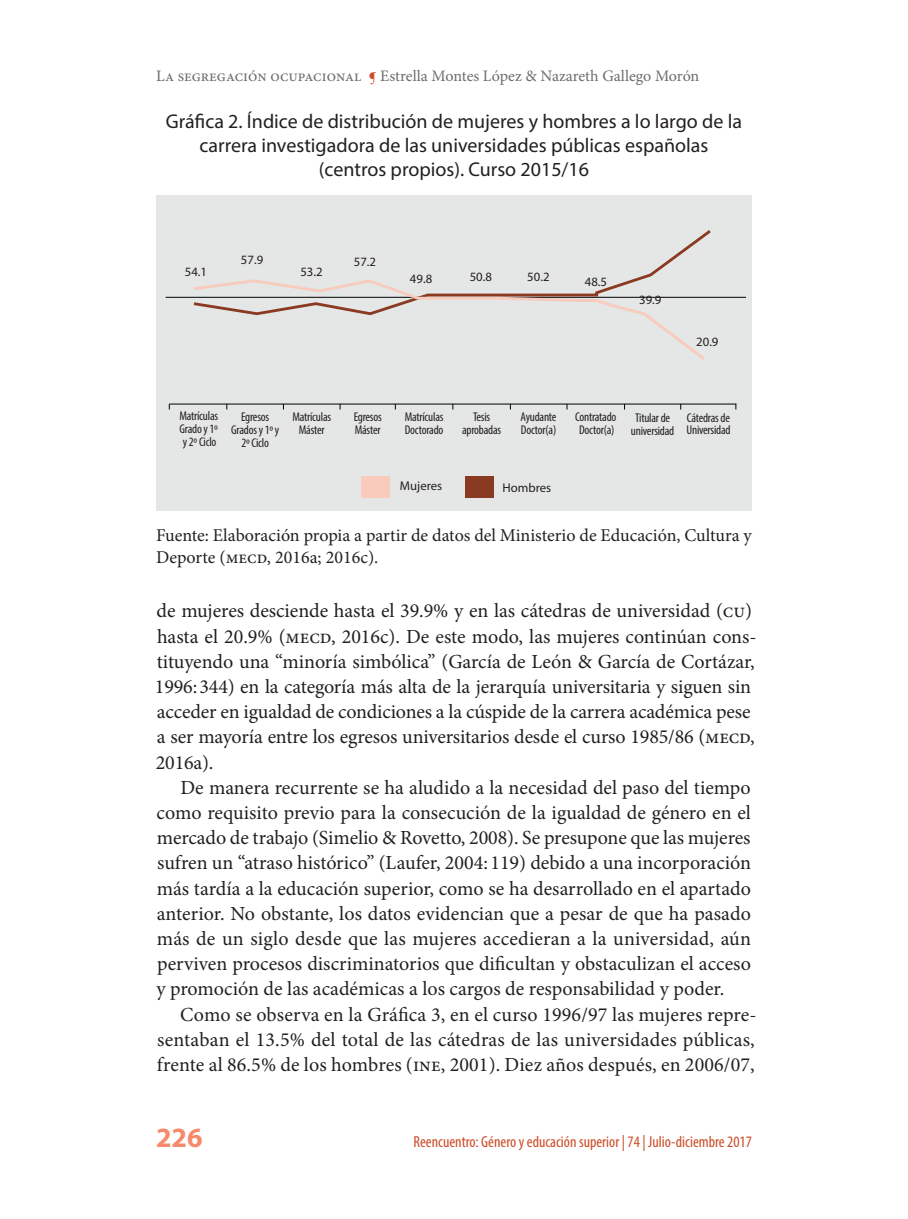
<style>
.page{position:relative;width:908px;height:1219px;background:#fff}
.page>*{position:absolute;margin:0;border:0;box-sizing:border-box;transform-origin:0 0}
.t1{font:700 28px "Myriad Pro";color:#f68a6b}
.t2{font:20px/25.2px "Minion Pro";color:#231f20;text-align:justify}
.t3{font:20px/24px "Myriad Pro";color:#231f20;text-align:center}
.t4{font:18px/21.6px "Minion Pro";color:#231f20}
.t5{font:16px "Minion Pro";color:#6c6d70}
.t6{font:condensed 16px "Myriad Pro";color:#cc4c27}
.t7{font:condensed 12.8px/12.8px "Myriad Pro";letter-spacing:-.015em;color:#231f20;text-align:center}
.t8{font:12.8px "Myriad Pro";color:#231f20}
.s1{color:#cc4c27}
</style>
<div class="page">
<div style="left:156px;top:195px;width:595px;height:315px;background:#e5e6e6"></div>
<hr style="left:165px;top:297px;width:580px;height:1px;background:#000001">
<hr style="left:169px;top:404px;width:567px;height:1px;background:#000001">
<svg style="left:637px;top:230px;width:76px;height:68px"></svg>
<svg style="left:191px;top:278px;width:516px;height:82px"></svg>
<div style="left:361px;top:476px;width:29px;height:22px;background:#f8cbbd"></div>
<div style="left:465px;top:476px;width:29px;height:22px;background:#893a21"></div>
<p class="t5" style="left:156px;top:66px;width:544px">La segregación ocupacional <span class="s1">¶</span> Estrella Montes López &amp; Nazareth Gallego Morón</p>
<p class="t3" style="left:166px;top:109px;width:577px">Gráfica 2. Índice de distribución de mujeres y hombres a lo largo de la carrera investigadora de las universidades públicas españolas (centros propios). Curso 2015/16</p>
<p class="t8" style="left:185px;top:263px;width:24px">54.1</p>
<p class="t8" style="left:241px;top:252px;width:24px">57.9</p>
<p class="t8" style="left:300px;top:264px;width:24px">53.2</p>
<p class="t8" style="left:353px;top:254px;width:24px">57.2</p>
<p class="t8" style="left:469px;top:269px;width:24px">50.8</p>
<p class="t8" style="left:527px;top:269px;width:24px">50.2</p>
<p class="t8" style="left:410px;top:271px;width:24px">49.8</p>
<p class="t8" style="left:584px;top:273px;width:24px">48.5</p>
<p class="t8" style="left:639px;top:292px;width:24px">39.9</p>
<p class="t8" style="left:696px;top:333px;width:24px">20.9</p>
<p class="t7" style="left:179px;top:409px;width:40px;text-align:justify">Matrículas Grado y 1º y 2º Ciclo</p>
<p class="t7" style="left:231px;top:410px;width:50px">Egresos<br>Grados y 1º y<br>2º Ciclo</p>
<p class="t7" style="left:292px;top:410px;width:40px">Matrículas<br>Máster</p>
<p class="t7" style="left:353px;top:410px;width:30px;text-align:left">Egresos<br>Máster</p>
<p class="t7" style="left:404px;top:410px;width:40px;text-align:left">Matrículas<br>Doctorado</p>
<p class="t7" style="left:462px;top:410px;width:41px">Tesis aprobadas</p>
<p class="t7" style="left:520px;top:410px;width:37px;text-align:left">Ayudante<br>Doctor(a)</p>
<p class="t7" style="left:575px;top:410px;width:43px">Contratado<br>Doctor(a)</p>
<p class="t7" style="left:630px;top:412px;width:45px">Titular de universidad</p>
<p class="t7" style="left:686px;top:411px;width:46px;text-align:left">Cátedras de<br>Universidad</p>
<p class="t8" style="left:400px;top:478px;width:44px">Mujeres</p>
<p class="t8" style="left:502px;top:479px;width:50px">Hombres</p>
<p class="t4" style="left:156px;top:525px;width:597px">Fuente: Elaboración propia a partir de datos del Ministerio de Educación, Cultura y<br>Deporte (mecd, 2016a; 2016c).</p>
<p class="t2" style="left:155px;top:598px;width:603px;text-align:left">de mujeres desciende hasta el 39.9% y en las cátedras de universidad (cu) hasta el 20.9% (mecd, 2016c). De este modo, las mujeres continúan cons&shy;tituyendo una “minoría simbólica” (García de León &amp; García de Cortázar, 1996:344) en la categoría más alta de la jerarquía universitaria y siguen sin acceder en igualdad de condiciones a la cúspide de la carrera académica pese a ser mayoría entre los egresos universitarios desde el curso 1985/86 (mecd, 2016a).</p>
<p class="t2" style="left:156px;top:775px;width:596px;text-indent:24px">De manera recurrente se ha aludido a la necesidad del paso del tiempo como requisito previo para la consecución de la igualdad de género en el mercado de trabajo (Simelio &amp; Rovetto, 2008). Se presupone que las mujeres sufren un “atraso histórico” (Laufer, 2004: 119) debido a una incorporación más tardía a la educación superior, como se ha desarrollado en el apartado anterior. No obstante, los datos evidencian que a pesar de que ha pasado más de un siglo desde que las mujeres accedieran a la universidad, aún perviven procesos discriminatorios que dificultan y obstaculizan el acceso y promoción de las académicas a los cargos de responsabilidad y poder.</p>
<p class="t2" style="left:157px;top:1002px;width:601px;text-indent:23px">Como se observa en la Gráfica 3, en el curso 1996/97 las mujeres repre&shy;sentaban el 13.5% del total de las cátedras de las universidades públicas, frente al 86.5% de los hombres (ine, 2001). Diez años después, en 2006/07,</p>
<h1 class="t1" style="left:156px;top:1119px;width:48px">226</h1>
<p class="t6" style="left:413px;top:1132px;width:340px">Reencuentro: Género y educación superior | 74 | Julio-diciembre 2017</p>
</div>
